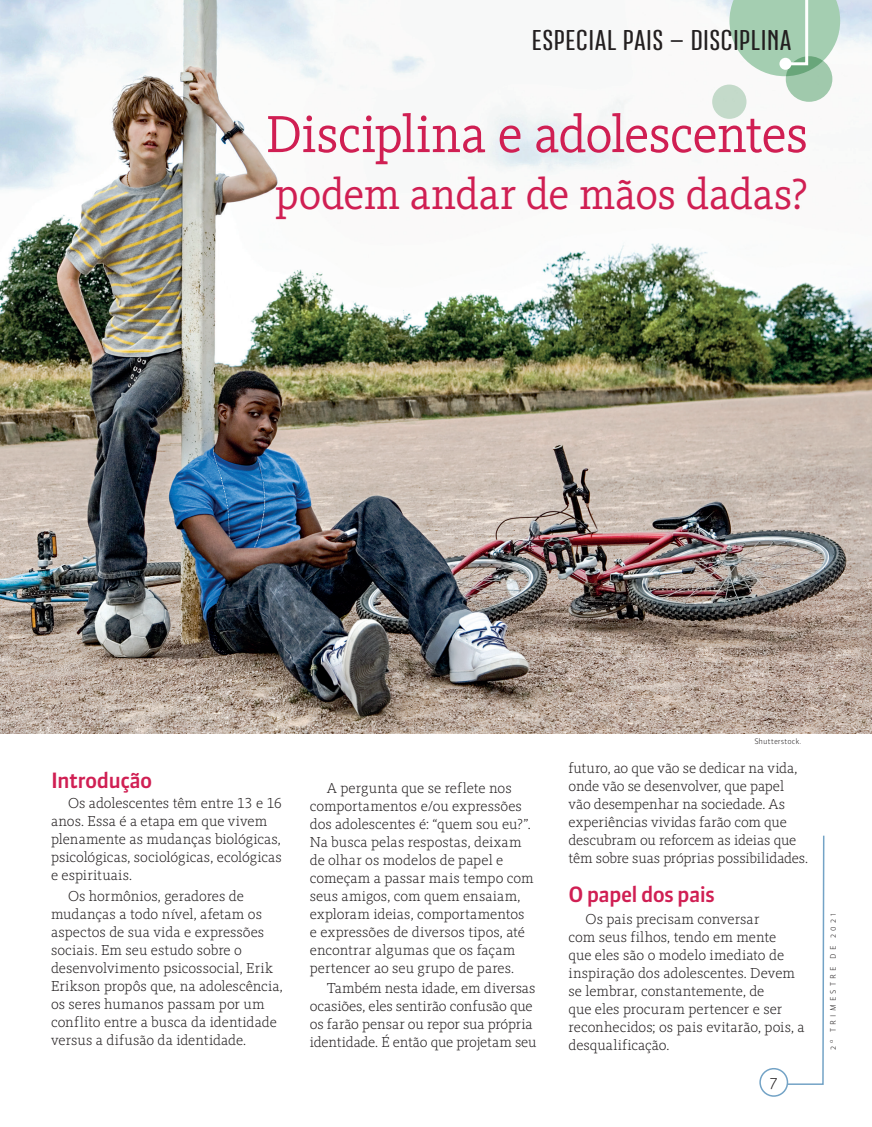
<style>
.page{position:relative;width:872px;height:1127px;background:#fff}
.page>*{position:absolute;margin:0;border:0;box-sizing:border-box;transform-origin:0 0}
.t1{font:54px "FF Kievit Slab";letter-spacing:-.015em;color:#d01f53;scale:.95 1}
.t2{font:45px "FF Kievit Slab";letter-spacing:-.005em;color:#d01f53;scale:.95 1}
.t3{font:28.5px "Nephrite";letter-spacing:.02em;color:#231f20}
.Subtítulos{font:500 21px "FF Sanuk";letter-spacing:-.035em;color:#d01f53}
.t4{font:300 15px/18px "FF Kievit Slab";color:#231f20}
.t5{font:300 15px "FF Sanuk";color:#231f20}
.Créditos{font:300 7.5px "FF Sanuk";letter-spacing:.415em;color:#231f20}
.Créditos-2{font:300 7.5px "FF Sanuk";letter-spacing:-.005em;color:#231f20}
</style>
<div class="page">
<svg style="left:777px;top:835px;width:48px;height:250px"></svg>
<div style="left:760px;top:1068px;width:27px;height:28px;background:#fff;border-radius:50%"></div>
<div style="left:759px;top:1068px;width:29px;height:29px;border:2px solid #73a3c6;border-radius:50%"></div>
<img style="left:0;top:0;width:872px;height:734px">
<div style="left:785px;top:56px;width:47px;height:46px;background:#a4ceb1;border-radius:50%"></div>
<div style="left:712px;top:85px;width:34px;height:34px;background:#c8e0cf;border-radius:50%"></div>
<svg style="left:729px;top:0;width:111px;height:76px"></svg>
<div style="left:779px;top:58px;width:12px;height:12px;background:#fff;border-radius:50%"></div>
<p class="t3" style="left:532px;top:25px;width:261px">ESPECIAL PAIS – DISCIPLINA</p>
<p class="t1" style="left:266px;top:102px;width:572px">Disciplina e adolescentes</p>
<p class="t2" style="left:275px;top:167px;width:562px">podem andar de mãos dadas?</p>
<p class="Subtítulos" style="left:51px;top:768px;width:103px">Introdução</p>
<p class="t4" style="left:51px;top:794px;width:232px;text-indent:17px">Os adolescentes têm entre 13 e 16 anos. Essa é a etapa em que vivem plenamente as mudanças biológicas, psicológicas, sociológicas, ecológicas e espirituais.</p>
<p class="t4" style="left:51px;top:886px;width:233px;text-indent:17px">Os hormônios, geradores de mudanças a todo nível, afetam os aspectos de sua vida e expressões sociais. Em seu estudo sobre o desenvolvimento psicossocial, Erik<br>Erikson propôs que, na adolescência, os seres humanos passam por um conflito entre a busca da identidade versus a difusão da identidade.</p>
<p class="t4" style="left:310px;top:779px;width:225px;text-indent:17px">A pergunta que se reflete nos comportamentos e/ou expressões dos adolescentes é: “quem sou eu?”.<br>Na busca pelas respostas, deixam de olhar os modelos de papel e começam a passar mais tempo com seus amigos, com quem ensaiam, exploram ideias, comportamentos e expressões de diversos tipos, até encontrar algumas que os façam pertencer ao seu grupo de pares.</p>
<p class="t4" style="left:310px;top:979px;width:228px;text-indent:17px">Também nesta idade, em diversas ocasiões, eles sentirão confusão que os farão pensar ou repor sua própria identidade. É então que projetam seu</p>
<p class="Créditos-2" style="left:754px;top:737px;width:49px">Shutterstock.</p>
<p class="t4" style="left:568px;top:758px;width:241px">futuro, ao que vão se dedicar na vida, onde vão se desenvolver, que papel vão desempenhar na sociedade. As experiências vividas farão com que descubram ou reforcem as ideias que têm sobre suas próprias possibilidades.</p>
<p class="Subtítulos" style="left:568px;top:881px;width:148px">O papel dos pais</p>
<p class="t4" style="left:568px;top:910px;width:238px;text-indent:17px">Os pais precisam conversar<br>com seus filhos, tendo em mente<br>que eles são o modelo imediato de inspiração dos adolescentes. Devem se lembrar, constantemente, de<br>que eles procuram pertencer e ser reconhecidos; os pais evitarão, pois, a desqualificação.</p>
<p class="t5" style="left:770px;top:1073px;width:9px">7</p>
<p class="Créditos" style="left:828px;top:1050px;width:139px;rotate:-90deg">2º TRIMESTRE DE 2021</p>
</div>
